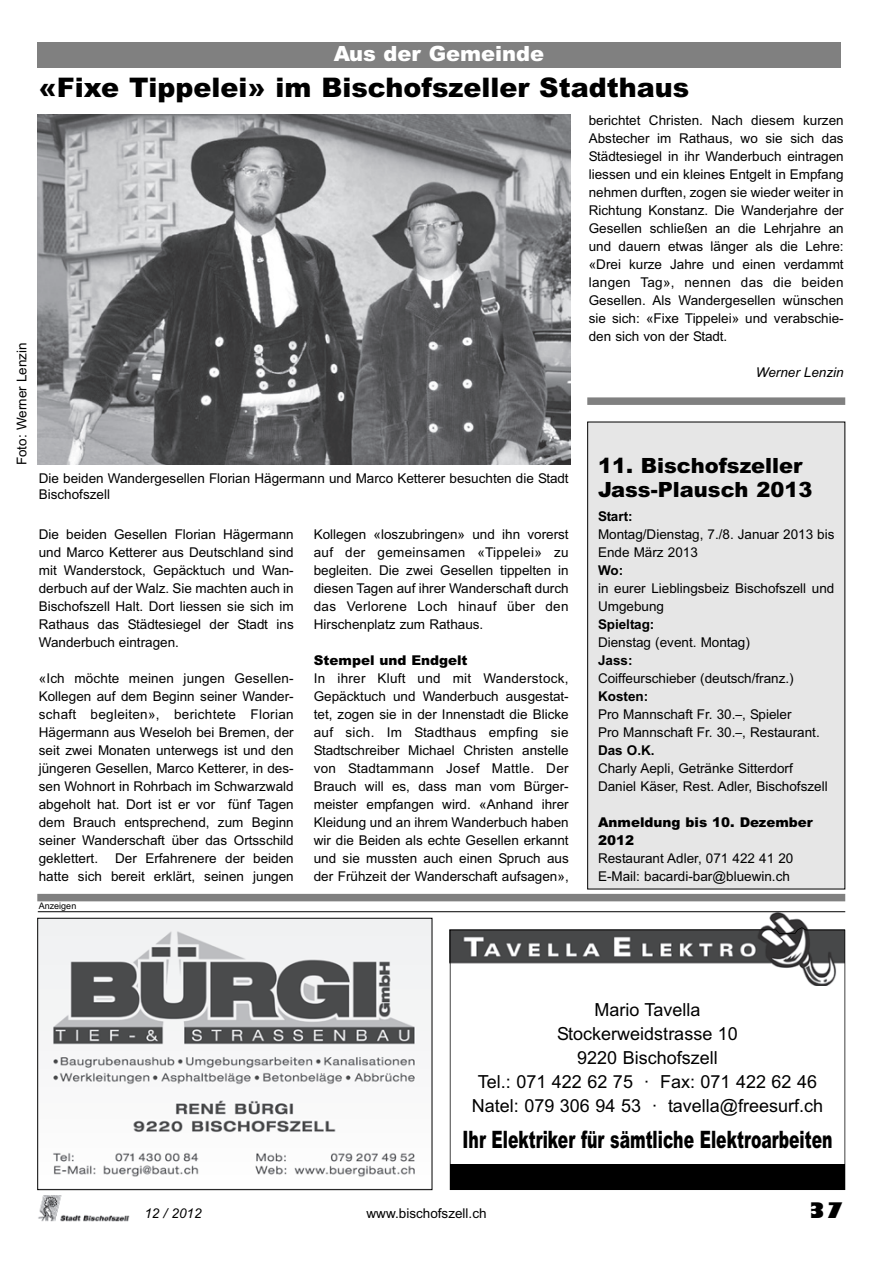
<style>
.page{position:relative;width:893px;height:1263px;background:#fff}
.page>*{position:absolute;margin:0;border:0;box-sizing:border-box;transform-origin:0 0}
.t1{font:900 27px "Arial";color:#000}
.t2{font:900 24px "Arial";color:#000;scale:.65 1}
.t3{font:900 21px/24px "Arial";color:#000}
.t4{font:900 21px "Arial";color:#fff}
.t5{font:800 21px "Gill Sans";color:#000}
.t6{font:18px/24px "Arial";color:#000;text-align:center}
.t7{font:13.5px/18px "Arial";color:#000}
.t8{font:900 13.5px/18px "Arial";color:#000}
.t9{font:700 13.5px "Arial";color:#000}
.t10{font:italic 13.5px "Arial";color:#000}
.t11{font:9px "Arial";color:#000}
</style>
<div class="page">
<img style="left:38px;top:1195px;width:92px;height:27px">
<div style="left:37px;top:42px;width:804px;height:25px;background:#808080"></div>
<img style="left:39px;top:920px;width:391px;height:257px">
<div style="left:37px;top:918px;width:395px;height:272px;border:1px solid #000"></div>
<img style="left:449px;top:913px;width:359px;height:73px">
<svg style="left:450px;top:927px;width:395px;height:263px"></svg>
<div style="left:451px;top:1164px;width:394px;height:25px;background:#000"></div>
<hr style="left:38px;top:911px;width:807px;height:1px;background:#000">
<div style="left:37px;top:894px;width:808px;height:7px;background:#808080"></div>
<div style="left:588px;top:422px;width:256px;height:467px;background:#e6e6e6"></div>
<div style="left:587px;top:422px;width:258px;height:467px;border:1px solid #000"></div>
<div style="left:587px;top:397px;width:258px;height:8px;background:#808080"></div>
<img style="left:37px;top:114px;width:533px;height:351px">
<p class="t7" style="left:13px;top:465px;width:124px;rotate:-90deg">Foto: Werner Lenzin</p>
<h3 class="t4" style="left:334px;top:46px;width:212px">Aus der Gemeinde</h3>
<h1 class="t1" style="left:39px;top:77px;width:652px">«Fixe Tippelei» im Bischofszeller Stadthaus</h1>
<p class="t7" style="left:589px;top:112px;width:256px;text-align:justify">berichtet Christen. Nach diesem kurzen Abstecher im Rathaus, wo sie sich das Städtesiegel in ihr Wanderbuch eintragen liessen und ein kleines Entgelt in Empfang nehmen durften, zogen sie wieder weiter in Richtung Konstanz. Die Wanderjahre der Gesellen schließen an die Lehrjahre an und dauern etwas länger als die Lehre: «Drei kurze Jahre und einen verdammt langen Tag», nennen das die beiden Gesellen. Als Wandergesellen wünschen sie sich: «Fixe Tippelei» und verabschie&shy;den sich von der Stadt.</p>
<p class="t10" style="left:756px;top:367px;width:89px">Werner Lenzin</p>
<p class="t7" style="left:39px;top:470px;width:531px;line-height:16.5px">Die beiden Wandergesellen Florian Hägermann und Marco Ketterer besuchten die Stadt<br>Bischofszell</p>
<p class="t7" style="left:39px;top:526px;width:256px;text-align:justify">Die beiden Gesellen Florian Hägermann und Marco Ketterer aus Deutschland sind mit Wanderstock, Gepäcktuch und Wan&shy;derbuch auf der Walz. Sie machten auch in Bischofszell Halt. Dort liessen sie sich im Rathaus das Städtesiegel der Stadt ins Wanderbuch eintragen.</p>
<p class="t7" style="left:39px;top:670px;width:256px;text-align:justify">«Ich möchte meinen jungen Gesellen-Kollegen auf dem Beginn seiner Wander&shy;schaft begleiten», berichtete Florian Hägermann aus Weseloh bei Bremen, der seit zwei Monaten unterwegs ist und den jüngeren Gesellen, Marco Ketterer, in des&shy;sen Wohnort in Rohrbach im Schwarzwald abgeholt hat. Dort ist er vor fünf Tagen dem Brauch entsprechend, zum Beginn seiner Wanderschaft über das Ortsschild geklettert.</p>
<p class="t7" style="left:39px;top:850px;width:256px;text-align:right">Der Erfahrenere der beiden<br>hatte sich bereit erklärt, seinen jungen</p>
<p class="t11" style="left:39px;top:901px;width:39px">Anzeigen</p>
<p class="t7" style="left:314px;top:526px;width:256px;text-align:justify">Kollegen «loszubringen» und ihn vorerst auf der gemeinsamen «Tippelei» zu begleiten. Die zwei Gesellen tippelten in diesen Tagen auf ihrer Wanderschaft durch das Verlorene Loch hinauf über den Hirschenplatz zum Rathaus.</p>
<p class="t8" style="left:314px;top:653px;width:155px">Stempel und Endgelt</p>
<p class="t7" style="left:314px;top:670px;width:256px;text-align:justify">In ihrer Kluft und mit Wanderstock, Gepäcktuch und Wanderbuch ausgestat&shy;tet, zogen sie in der Innenstadt die Blicke auf sich. Im Stadthaus empfing sie Stadtschreiber Michael Christen anstelle von Stadtammann Josef Mattle. Der Brauch will es, dass man vom Bürger&shy;meister empfangen wird. «Anhand ihrer Kleidung und an ihrem Wanderbuch haben wir die Beiden als echte Gesellen erkannt und sie mussten auch einen Spruch aus der Frühzeit der Wanderschaft aufsagen»,</p>
<h3 class="t3" style="left:598px;top:456px;width:216px">11. Bischofszeller<br>Jass-Plausch 2013</h3>
<p class="t9" style="left:598px;top:510px;width:36px">Start:</p>
<p class="t7" style="left:598px;top:526px;width:238px">Montag/Dienstag, 7./8. Januar 2013 bis<br>Ende März 2013</p>
<p class="t9" style="left:598px;top:564px;width:27px">Wo:</p>
<p class="t7" style="left:598px;top:580px;width:238px">in eurer Lieblingsbeiz Bischofszell und<br>Umgebung</p>
<p class="t9" style="left:598px;top:617px;width:58px">Spieltag:</p>
<p class="t7" style="left:598px;top:634px;width:153px">Dienstag (event. Montag)</p>
<p class="t9" style="left:598px;top:653px;width:36px">Jass:</p>
<p class="t7" style="left:598px;top:670px;width:197px">Coiffeurschieber (deutsch/franz.)</p>
<p class="t9" style="left:598px;top:689px;width:52px">Kosten:</p>
<p class="t7" style="left:598px;top:706px;width:223px">Pro Mannschaft Fr. 30.–, Spieler<br>Pro Mannschaft Fr. 30.–, Restaurant.</p>
<p class="t9" style="left:598px;top:744px;width:58px">Das O.K.</p>
<p class="t7" style="left:598px;top:760px;width:231px">Charly Aepli, Getränke Sitterdorf<br>Daniel Käser, Rest. Adler, Bischofszell</p>
<p class="t8" style="left:598px;top:815px;width:216px">Anmeldung bis 10. Dezember<br>2012</p>
<p class="t7" style="left:598px;top:850px;width:197px">Restaurant Adler, 071 422 41 20<br>E-Mail: bacardi-bar@bluewin.ch</p>
<h3 class="t6" style="left:472px;top:999px;width:353px">Mario Tavella<br>Stockerweidstrasse 10<br>9220 Bischofszell<br>Tel.: 071 422 62 75 · Fax: 071 422 62 46<br>Natel: 079 306 94 53 · tavella@freesurf.ch</h3>
<h2 class="t2" style="left:462px;top:1131px;width:571px">Ihr Elektriker für sämtliche Elektroarbeiten</h2>
<p class="t10" style="left:144px;top:1208px;width:59px">12 / 2012</p>
<p class="t7" style="left:367px;top:1205px;width:122px">www.bischofszell.ch</p>
<h3 class="t5" style="left:808px;top:1199px;width:37px">37</h3>
</div>
